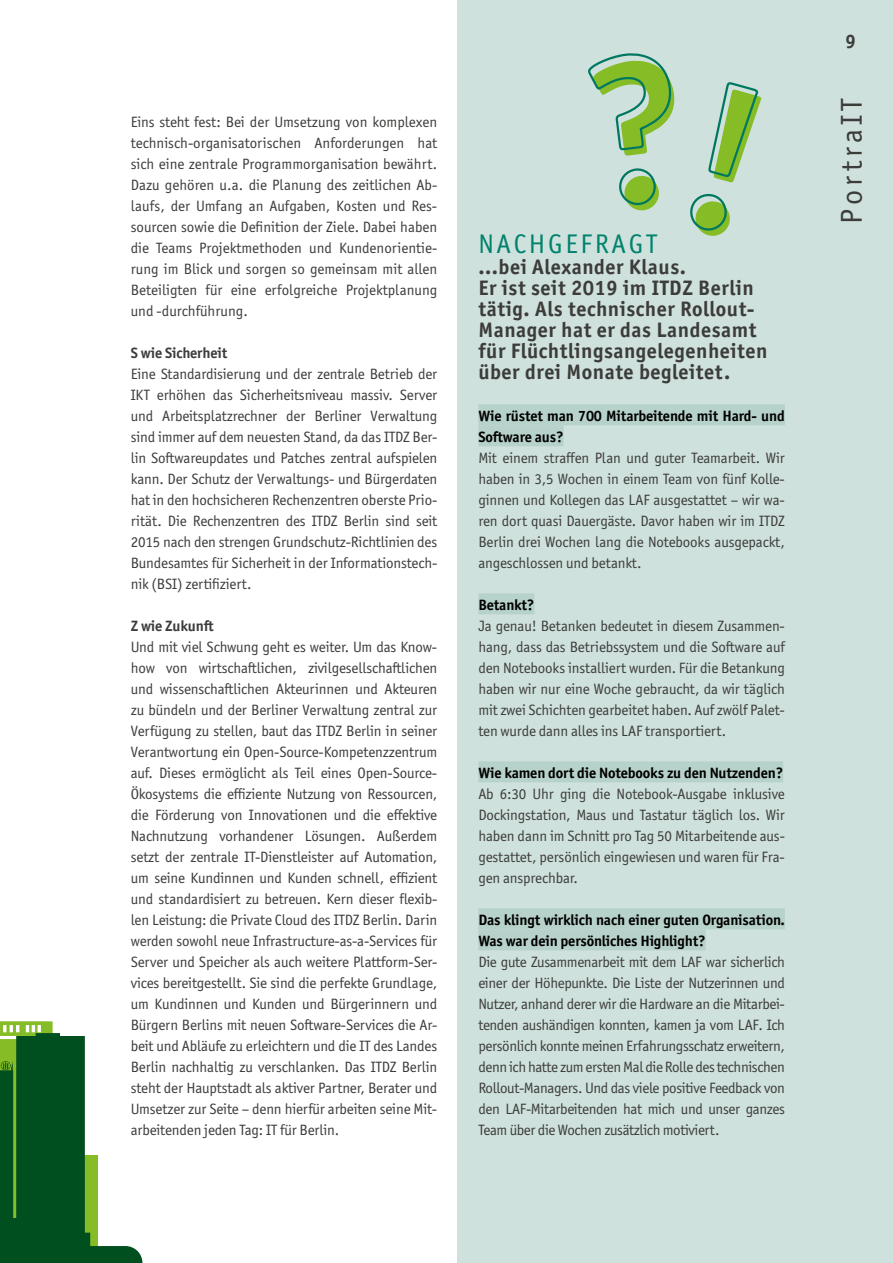
<style>
.page{position:relative;width:893px;height:1263px;background:#fff}
.page>*{position:absolute;margin:0;border:0;box-sizing:border-box;transform-origin:0 0}
.t1{font:30.3px "Officina Sans ITC Pro";letter-spacing:.125em;color:#3c3c3b}
.t2{font:27px "Officina Sans ITC Pro";letter-spacing:.1em;color:#00826d}
.t3{font:700 21px/21px "Officina Sans ITC Pro";letter-spacing:.025em;color:#3c3c3b}
.t4{font:700 19.5px "Officina Sans ITC Pro";color:#3c3c3b}
.t5{font:15px/21px "Officina Sans ITC Pro";letter-spacing:-.01em;color:#3c3c3b;text-align:justify}
.t6{font:700 15px/21px "Officina Sans ITC Pro";letter-spacing:-.01em;color:#000}
.t7{font:700 15px "Officina Sans ITC Pro";letter-spacing:-.01em;color:#3c3c3b}
</style>
<div class="page">
<div style="left:457px;top:0;width:436px;height:1263px;background:#cfe1dc"></div>
<div style="left:478px;top:404px;width:307px;height:21px;background:#b7d2ca"></div>
<div style="left:478px;top:425px;width:85px;height:21px;background:#b7d2ca"></div>
<div style="left:478px;top:593px;width:56px;height:21px;background:#b7d2ca"></div>
<div style="left:478px;top:761px;width:305px;height:21px;background:#b7d2ca"></div>
<div style="left:478px;top:908px;width:307px;height:21px;background:#b7d2ca"></div>
<div style="left:478px;top:929px;width:228px;height:21px;background:#b7d2ca"></div>
<svg style="left:0;top:1021px;width:142px;height:242px"></svg>
<div style="left:8px;top:1218px;width:13px;height:19px;background:#004f1e"></div>
<p class="t5" style="left:131px;top:111px;width:308px">Eins steht fest: Bei der Umsetzung von komplexen technisch-organisatorischen Anforderungen hat sich eine zentrale Programmorganisation bewährt.<br>Dazu gehören u.a. die Planung des zeitlichen Ab&shy;laufs, der Umfang an Aufgaben, Kosten und Res&shy;sourcen sowie die Definition der Ziele. Dabei haben die Teams Projektmethoden und Kundenorientie&shy;rung im Blick und sorgen so gemeinsam mit allen Beteiligten für eine erfolgreiche Projektplanung und -durchführung.</p>
<p class="t7" style="left:131px;top:343px;width:98px">S wie Sicherheit</p>
<p class="t5" style="left:131px;top:363px;width:308px">Eine Standardisierung und der zentrale Betrieb der IKT erhöhen das Sicherheitsniveau massiv. Server und Arbeitsplatzrechner der Berliner Verwaltung sind immer auf dem neuesten Stand, da das ITDZ Ber&shy;lin Softwareupdates und Patches zentral aufspielen kann. Der Schutz der Verwaltungs- und Bürgerdaten hat in den hochsicheren Rechenzentren oberste Prio&shy;rität. Die Rechenzentren des ITDZ Berlin sind seit 2015 nach den strengen Grundschutz-Richtlinien des Bundesamtes für Sicherheit in der Informationstech&shy;nik (BSI) zertifiziert.</p>
<p class="t7" style="left:131px;top:616px;width:85px">Z wie Zukunft</p>
<p class="t5" style="left:131px;top:636px;width:308px">Und mit viel Schwung geht es weiter. Um das Know&shy;how von wirtschaftlichen, zivilgesellschaftlichen und wissenschaftlichen Akteurinnen und Akteuren zu bündeln und der Berliner Verwaltung zentral zur Verfügung zu stellen, baut das ITDZ Berlin in seiner Verantwortung ein Open-Source-Kompetenzzentrum auf. Dieses ermöglicht als Teil eines Open-Source-Ökosystems die effiziente Nutzung von Ressourcen, die Förderung von Innovationen und die effektive Nachnutzung vorhandener Lösungen. Außerdem setzt der zentrale IT-Dienstleister auf Automation, um seine Kundinnen und Kunden schnell, effizient und standardisiert zu betreuen. Kern dieser flexib&shy;len Leistung: die Private Cloud des ITDZ Berlin. Darin werden sowohl neue Infrastructure-as-a-Services für Server und Speicher als auch weitere Plattform-Ser&shy;vices bereitgestellt. Sie sind die perfekte Grundlage, um Kundinnen und Kunden und Bürgerinnern und Bürgern Berlins mit neuen Software-Services die Ar&shy;beit und Abläufe zu erleichtern und die IT des Landes Berlin nachhaltig zu verschlanken. Das ITDZ Berlin steht der Hauptstadt als aktiver Partner, Berater und Umsetzer zur Seite – denn hierfür arbeiten seine Mit&shy;arbeitenden jeden Tag: IT für Berlin.</p>
<h2 class="t2" style="left:478px;top:228px;width:180px">NACHGEFRAGT</h2>
<h3 class="t3" style="left:478px;top:256px;width:291px">...bei Alexander Klaus.<br>Er ist seit 2019 im ITDZ Berlin tätig. Als technischer Rollout-<br>Manager hat er das Landesamt für Flüchtlingsangelegenheiten über drei Monate begleitet.</h3>
<p class="t6" style="left:478px;top:405px;width:308px">Wie rüstet man 700 Mitarbeitende mit Hard- und<br>Software aus?</p>
<p class="t5" style="left:478px;top:447px;width:308px">Mit einem straffen Plan und guter Teamarbeit. Wir haben in 3,5 Wochen in einem Team von fünf Kolle&shy;ginnen und Kollegen das LAF ausgestattet – wir wa&shy;ren dort quasi Dauergäste. Davor haben wir im ITDZ Berlin drei Wochen lang die Notebooks ausgepackt, angeschlossen und betankt.</p>
<p class="t6" style="left:478px;top:594px;width:58px">Betankt?</p>
<p class="t5" style="left:478px;top:615px;width:308px">Ja genau! Betanken bedeutet in diesem Zusammen&shy;hang, dass das Betriebssystem und die Software auf den Notebooks installiert wurden. Für die Betankung haben wir nur eine Woche gebraucht, da wir täglich mit zwei Schichten gearbeitet haben. Auf zwölf Palet&shy;ten wurde dann alles ins LAF transportiert.</p>
<p class="t6" style="left:478px;top:762px;width:306px">Wie kamen dort die Notebooks zu den Nutzenden?</p>
<p class="t5" style="left:478px;top:783px;width:308px">Ab 6:30 Uhr ging die Notebook-Ausgabe inklusive Dockingstation, Maus und Tastatur täglich los. Wir haben dann im Schnitt pro Tag 50 Mitarbeitende aus&shy;gestattet, persönlich eingewiesen und waren für Fra&shy;gen ansprechbar.</p>
<p class="t6" style="left:478px;top:909px;width:308px">Das klingt wirklich nach einer guten Organisation.<br>Was war dein persönliches Highlight?</p>
<p class="t5" style="left:478px;top:951px;width:308px">Die gute Zusammenarbeit mit dem LAF war sicherlich einer der Höhepunkte. Die Liste der Nutzerinnen und Nutzer, anhand derer wir die Hardware an die Mitarbei&shy;tenden aushändigen konnten, kamen ja vom LAF. Ich persönlich konnte meinen Erfahrungsschatz erweitern, denn ich hatte zum ersten Mal die Rolle des technischen Rollout-Managers. Und das viele positive Feedback von den LAF-Mitarbeitenden hat mich und unser ganzes Team über die Wochen zusätzlich motiviert.</p>
<h3 class="t4" style="left:845px;top:29px;width:12px">9</h3>
<h1 class="t1" style="left:834px;top:224px;width:127px;rotate:-90deg">PortraIT</h1>
</div>
